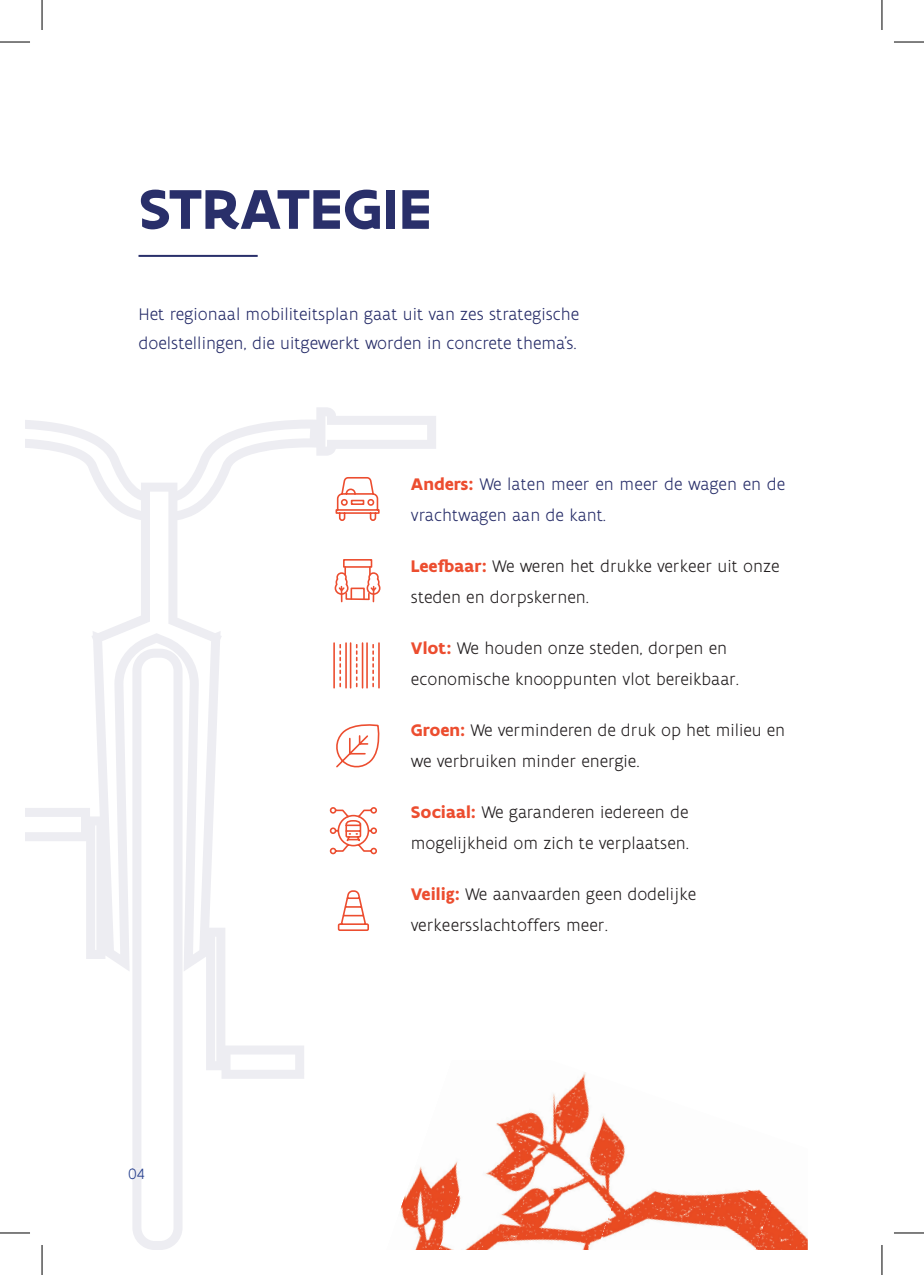
<style>
.page{position:relative;width:924px;height:1275px;background:#fff}
.page>*{position:absolute;margin:0;border:0;box-sizing:border-box;transform-origin:0 0}
.t1{font:700 60px "Flanders Art Sans";color:#292f6a}
.t2{font:300 18px/31px "Flanders Art Sans";color:#231f20}
.t3{font:300 18px/29px "Flanders Art Sans";color:#272d69}
.t4{font:300 18px/31px "Flanders Art Sans";color:#292f6a}
.t5{font:300 16px "Flanders Art Sans";color:#253f8e}
.s1{font-weight:700;color:#ec4d2f}
</style>
<div class="page">
<svg style="left:25px;top:407px;width:411px;height:843px"></svg>
<div style="left:132px;top:1168px;width:9px;height:11px;background:#ededf2"></div>
<svg style="left:332px;top:720px;width:49px;height:49px"></svg>
<hr style="left:333px;top:643px;width:2px;height:45px;background:#ec4d2f">
<hr style="left:345px;top:643px;width:2px;height:45px;background:#ec4d2f">
<svg style="left:339px;top:644px;width:2px;height:42px"></svg>
<hr style="left:349px;top:643px;width:2px;height:45px;background:#ec4d2f">
<hr style="left:361px;top:643px;width:2px;height:45px;background:#ec4d2f">
<svg style="left:356px;top:644px;width:1px;height:42px"></svg>
<hr style="left:366px;top:643px;width:1px;height:45px;background:#ec4d2f">
<hr style="left:378px;top:643px;width:1px;height:45px;background:#ec4d2f">
<svg style="left:372px;top:644px;width:2px;height:42px"></svg>
<svg style="left:334px;top:476px;width:46px;height:46px"></svg>
<div style="left:343px;top:559px;width:29px;height:9px;border:2px solid #ec4d2f"></div>
<svg style="left:333px;top:567px;width:48px;height:34px"></svg>
<div style="left:350px;top:587px;width:14px;height:12px;border:2px solid #ec4d2f"></div>
<hr style="left:138px;top:255px;width:119px;height:2px;background:#292f6a">
<svg style="left:329px;top:806px;width:48px;height:49px"></svg>
<svg style="left:337px;top:889px;width:32px;height:42px"></svg>
<img style="left:504px;top:1204px;width:92px;height:46px">
<img style="left:386px;top:1060px;width:118px;height:190px">
<img style="left:596px;top:1198px;width:158px;height:49px">
<img style="left:754px;top:1198px;width:53px;height:52px">
<img style="left:471px;top:1060px;width:179px;height:144px">
<img style="left:631px;top:1094px;width:138px;height:104px">
<hr style="left:0;top:1231px;width:30px;height:3px;background:#fff">
<hr style="left:41px;top:1245px;width:2px;height:30px;background:#fff">
<hr style="left:0;top:42px;width:30px;height:1px;background:#000">
<hr style="left:893px;top:42px;width:30px;height:1px;background:#000">
<hr style="left:0;top:1232px;width:30px;height:1px;background:#000">
<hr style="left:893px;top:1232px;width:30px;height:1px;background:#000">
<hr style="left:42px;top:0;width:1px;height:30px;background:#000">
<hr style="left:42px;top:1245px;width:1px;height:30px;background:#000">
<hr style="left:881px;top:0;width:1px;height:30px;background:#000">
<hr style="left:881px;top:1245px;width:1px;height:30px;background:#000">
<h1 class="t1" style="left:138px;top:171px;width:295px">STRATEGIE</h1>
<p class="t3" style="left:138px;top:300px;width:442px">Het regionaal mobiliteitsplan gaat uit van zes strategische doelstellingen, die uitgewerkt worden in concrete thema’s.</p>
<p class="t5" style="left:128px;top:1164px;width:18px">04</p>
<p class="t4" style="left:411px;top:469px;width:375px"><span class="s1">Anders:</span> We laten meer en meer de wagen en de vrachtwagen aan de kant.</p>
<p class="t2" style="left:411px;top:551px;width:370px"><span class="s1">Leefbaar:</span> We weren het drukke verkeer uit onze steden en dorpskernen.</p>
<p class="t2" style="left:411px;top:633px;width:329px"><span class="s1">Vlot:</span> We houden onze steden, dorpen en economische knooppunten vlot bereikbaar.</p>
<p class="t2" style="left:411px;top:715px;width:375px"><span class="s1">Groen:</span> We verminderen de druk op het milieu en we verbruiken minder energie.</p>
<p class="t2" style="left:411px;top:797px;width:279px"><span class="s1">Sociaal:</span> We garanderen iedereen de mogelijkheid om zich te verplaatsen.</p>
<p class="t2" style="left:411px;top:879px;width:286px"><span class="s1">Veilig:</span> We aanvaarden geen dodelijke verkeersslachtoffers meer.</p>
</div>
